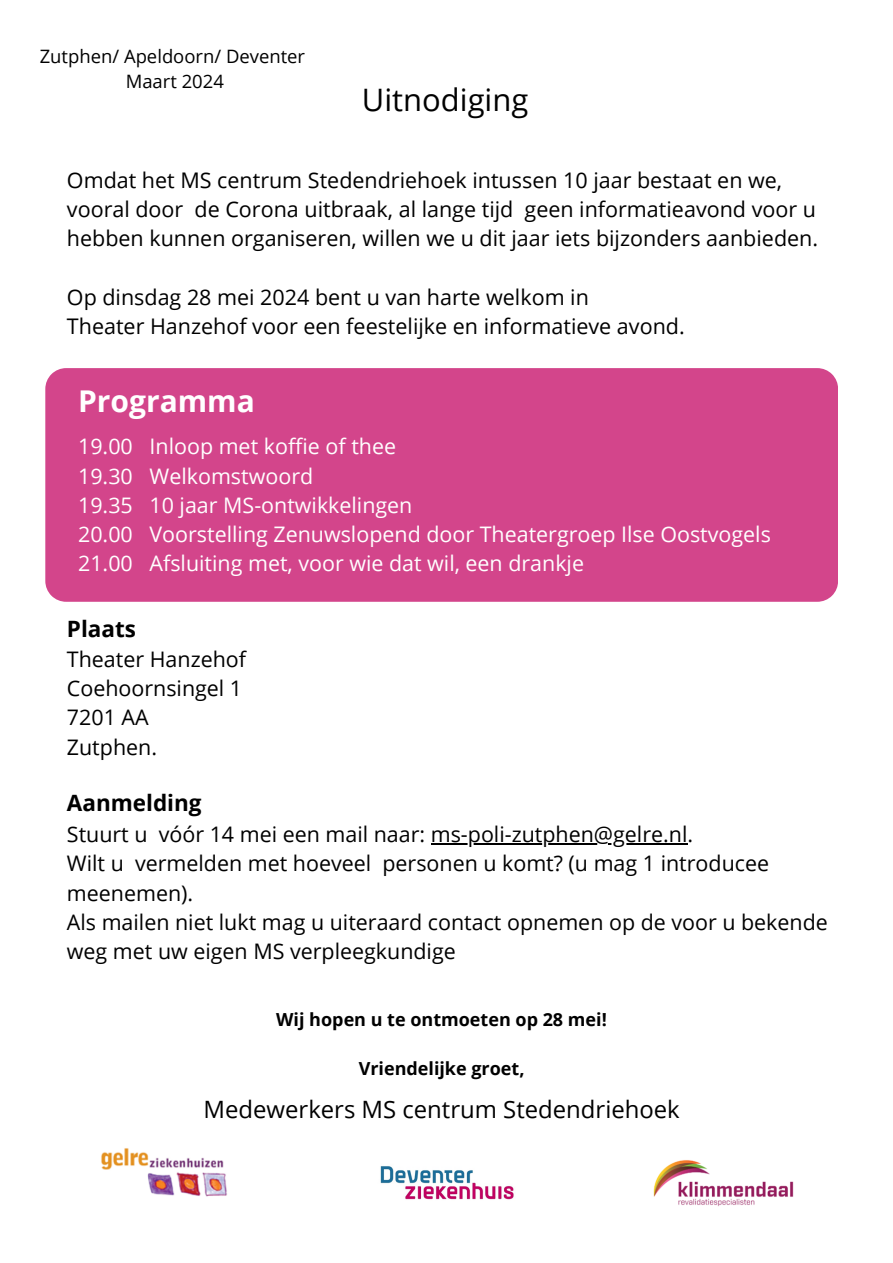
<style>
.page{position:relative;width:893px;height:1263px;background:#fff}
.page>*{position:absolute;margin:0;border:0;box-sizing:border-box;transform-origin:0 0}
.t1{font:30.9px "Open Sans";color:#000}
.t2{font:700 30px "Open Sans";color:#fff}
.t3{font:23.92px "Open Sans";color:#000}
.t4{font:700 22.5px "Open Sans";color:#000}
.t5{font:21.52px/29.2px "Open Sans";color:#000}
.t6{font:21.45px/29.2px "Open Sans";color:#000}
.t7{font:21.45px/29.2px "Open Sans";color:#fff}
.t8{font:18.45px "Open Sans";color:#000}
.t9{font:700 18px "Open Sans";color:#000}
</style>
<div class="page">
<img style="left:101px;top:1148px;width:126px;height:49px">
<img style="left:653px;top:1160px;width:141px;height:47px">
<img style="left:380px;top:1166px;width:134px;height:34px">
<div style="left:45px;top:368px;width:793px;height:234px;background:#d3458b"></div>
<hr style="left:431px;top:843px;width:256px;height:1px;background:#000">
<h3 class="t8" style="left:40px;top:43px;width:267px">Zutphen/ Apeldoorn/ Deventer</h3>
<h5 class="t8" style="left:126px;top:68px;width:100px">Maart 2024</h5>
<h1 class="t1" style="left:362px;top:78px;width:168px">Uitnodiging</h1>
<h5 class="t5" style="left:67px;top:165px;width:752px">Omdat het MS centrum Stedendriehoek intussen 10 jaar bestaat en we, vooral door de Corona uitbraak, al lange tijd geen informatieavond voor u hebben kunnen organiseren, willen we u dit jaar iets bijzonders aanbieden.</h5>
<h5 class="t5" style="left:67px;top:282px;width:619px">Op dinsdag 28 mei 2024 bent u van harte welkom in<br>Theater Hanzehof voor een feestelijke en informatieve avond.</h5>
<h6 class="t2" style="left:78px;top:380px;width:178px">Programma</h6>
<h4 class="t7" style="left:78px;top:431px;width:694px">19.00 Inloop met koffie of thee<br>19.30 Welkomstwoord<br>19.35 10 jaar MS-ontwikkelingen<br>20.00 Voorstelling Zenuwslopend door Theatergroep Ilse Oostvogels 21.00 Afsluiting met, voor wie dat wil, een drankje</h4>
<p class="t4" style="left:67px;top:612px;width:71px">Plaats</p>
<p class="t6" style="left:67px;top:644px;width:181px">Theater Hanzehof<br>Coehoornsingel 1<br>7201 AA<br>Zutphen.</p>
<p class="t4" style="left:67px;top:787px;width:136px">Aanmelding</p>
<p class="t6" style="left:67px;top:819px;width:628px">Stuurt u vóór 14 mei een mail naar: ms-poli-zutphen@gelre.nl.</p>
<p class="t6" style="left:67px;top:848px;width:762px">Wilt u vermelden met hoeveel personen u komt? (u mag 1 introducee meenemen).<br>Als mailen niet lukt mag u uiteraard contact opnemen op de voor u bekende weg met uw eigen MS verpleegkundige</p>
<p class="t9" style="left:276px;top:1006px;width:332px">Wij hopen u te ontmoeten op 28 mei!</p>
<p class="t9" style="left:359px;top:1056px;width:167px">Vriendelijke groet,</p>
<h6 class="t3" style="left:203px;top:1093px;width:478px">Medewerkers MS centrum Stedendriehoek</h6>
</div>
